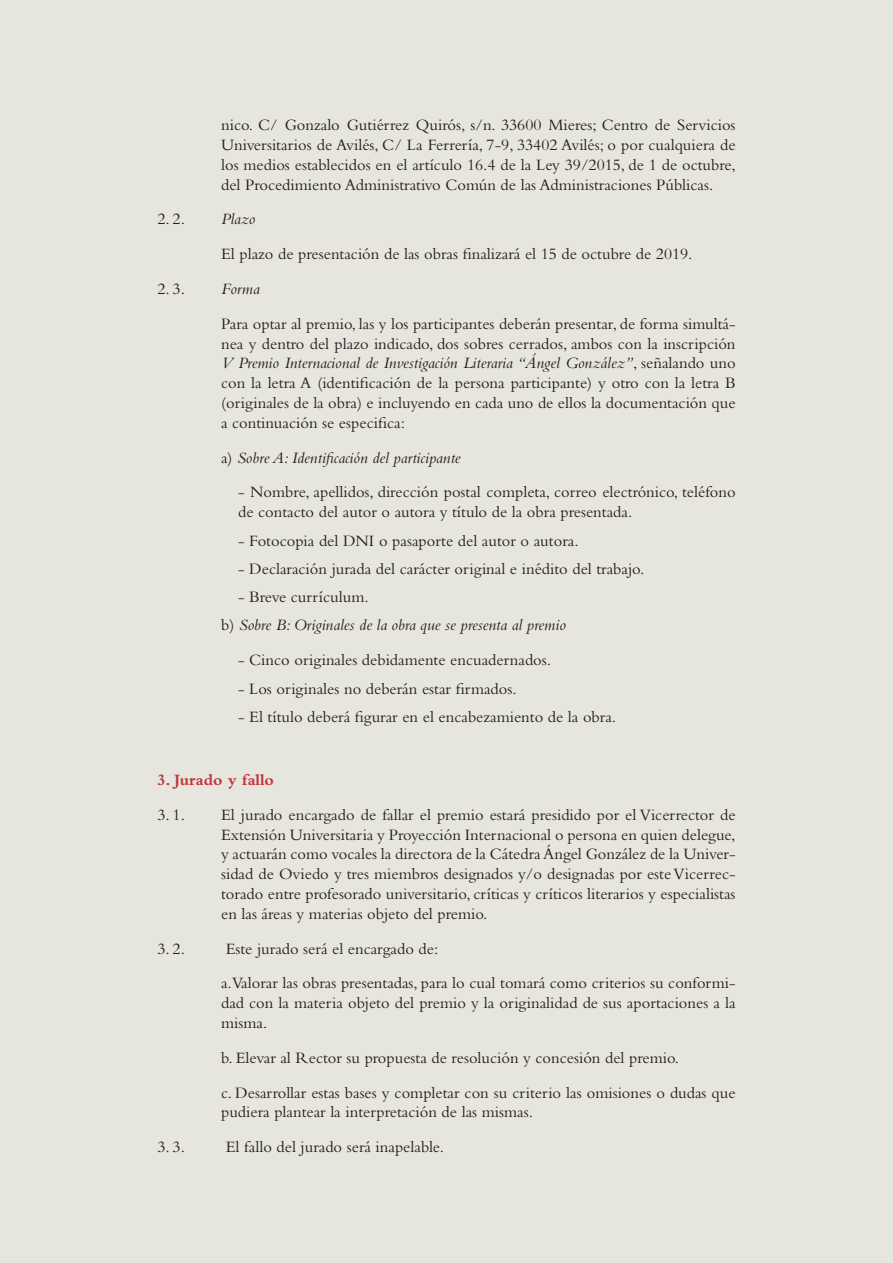
<style>
.page{position:relative;width:893px;height:1263px;background:#e7e6de}
.page>*{position:absolute;margin:0;border:0;box-sizing:border-box;transform-origin:0 0}
.t1{font:16.5px/19.8px "Bembo Std";color:#231f20}
.t2{font:italic 16.5px/28.3px "Bembo Std";color:#231f20}
.t3{font:700 16.5px "Bembo Std";color:#c2333a}
.s1{font-style:italic}
.s2{font-style:normal}
</style>
<div class="page">
<p class="t1" style="left:221px;top:115px;width:516px;text-align:justify">nico. C/ Gonzalo Gutiérrez Quirós, s/n. 33600 Mieres; Centro de Servicios Universitarios de Avilés, C/ La Ferrería, 7-9, 33402 Avilés; o por cualquiera de los medios establecidos en el artículo 16.4 de la Ley 39/2015, de 1 de octubre, del Procedimiento Administrativo Común de las Administraciones Públicas.</p>
<p class="t1" style="left:157px;top:209px;width:29px">2. 2.</p>
<p class="t2" style="left:221px;top:205px;width:36px">Plazo</p>
<p class="t1" style="left:221px;top:244px;width:473px">El plazo de presentación de las obras finalizará el 15 de octubre de 2019.</p>
<p class="t1" style="left:157px;top:279px;width:29px">2. 3.</p>
<p class="t2" style="left:221px;top:274px;width:40px">Forma</p>
<p class="t1" style="left:221px;top:313px;width:516px;text-align:justify">Para optar al premio, las y los participantes deberán presentar, de forma simultá&shy;nea y dentro del plazo indicado, dos sobres cerrados, ambos con la inscripción <span class="s1">V Premio Internacional de Investigación Literaria “Ángel González”</span>, señalando uno con la letra A (identificación de la persona participante) y otro con la letra B (originales de la obra) e incluyendo en cada uno de ellos la documentación que a continuación se especifica:</p>
<p class="t2" style="left:221px;top:443px;width:241px"><span class="s2">a)</span> Sobre A: Identificación del participante</p>
<p class="t1" style="left:238px;top:482px;width:499px">- Nombre, apellidos, dirección postal completa, correo electrónico, teléfono de contacto del autor o autora y título de la obra presentada.</p>
<p class="t1" style="left:238px;top:530px;width:342px">- Fotocopia del DNI o pasaporte del autor o autora.</p>
<p class="t1" style="left:238px;top:558px;width:408px">- Declaración jurada del carácter original e inédito del trabajo.</p>
<p class="t2" style="left:221px;top:582px;width:346px;text-indent:17px"><span class="s2">- Breve currículum.<br>b)</span> Sobre B: Originales de la obra que se presenta al premio</p>
<p class="t1" style="left:238px;top:650px;width:315px">- Cinco originales debidamente encuadernados.</p>
<p class="t1" style="left:238px;top:678px;width:280px">- Los originales no deberán estar firmados.</p>
<p class="t1" style="left:238px;top:706px;width:380px">- El título deberá figurar en el encabezamiento de la obra.</p>
<p class="t3" style="left:157px;top:770px;width:118px">3. Jurado y fallo</p>
<p class="t1" style="left:157px;top:804px;width:29px">3. 1.</p>
<p class="t1" style="left:221px;top:804px;width:516px;text-align:justify">El jurado encargado de fallar el premio estará presidido por el Vicerrector de Extensión Universitaria y Proyección Internacional o persona en quien delegue, y actuarán como vocales la directora de la Cátedra Ángel González de la Univer&shy;sidad de Oviedo y tres miembros designados y/o designadas por este Vicerrec&shy;torado entre profesorado universitario, críticas y críticos literarios y especialistas en las áreas y materias objeto del premio.</p>
<p class="t1" style="left:157px;top:938px;width:29px">3. 2.</p>
<p class="t1" style="left:221px;top:931px;width:516px;line-height:34.8px">Este jurado será el encargado de:<br>a.Valorar las obras presentadas, para lo cual tomará como criterios su conformi-</p>
<p class="t1" style="left:221px;top:993px;width:516px">dad con la materia objeto del premio y la originalidad de sus aportaciones a la misma.</p>
<p class="t1" style="left:221px;top:1040px;width:516px;line-height:34.8px">b. Elevar al Rector su propuesta de resolución y concesión del premio.<br>c. Desarrollar estas bases y completar con su criterio las omisiones o dudas que</p>
<p class="t1" style="left:221px;top:1102px;width:313px">pudiera plantear la interpretación de las mismas.</p>
<p class="t1" style="left:157px;top:1137px;width:29px">3. 3.</p>
<p class="t1" style="left:226px;top:1137px;width:220px">El fallo del jurado será inapelable.</p>
</div>
